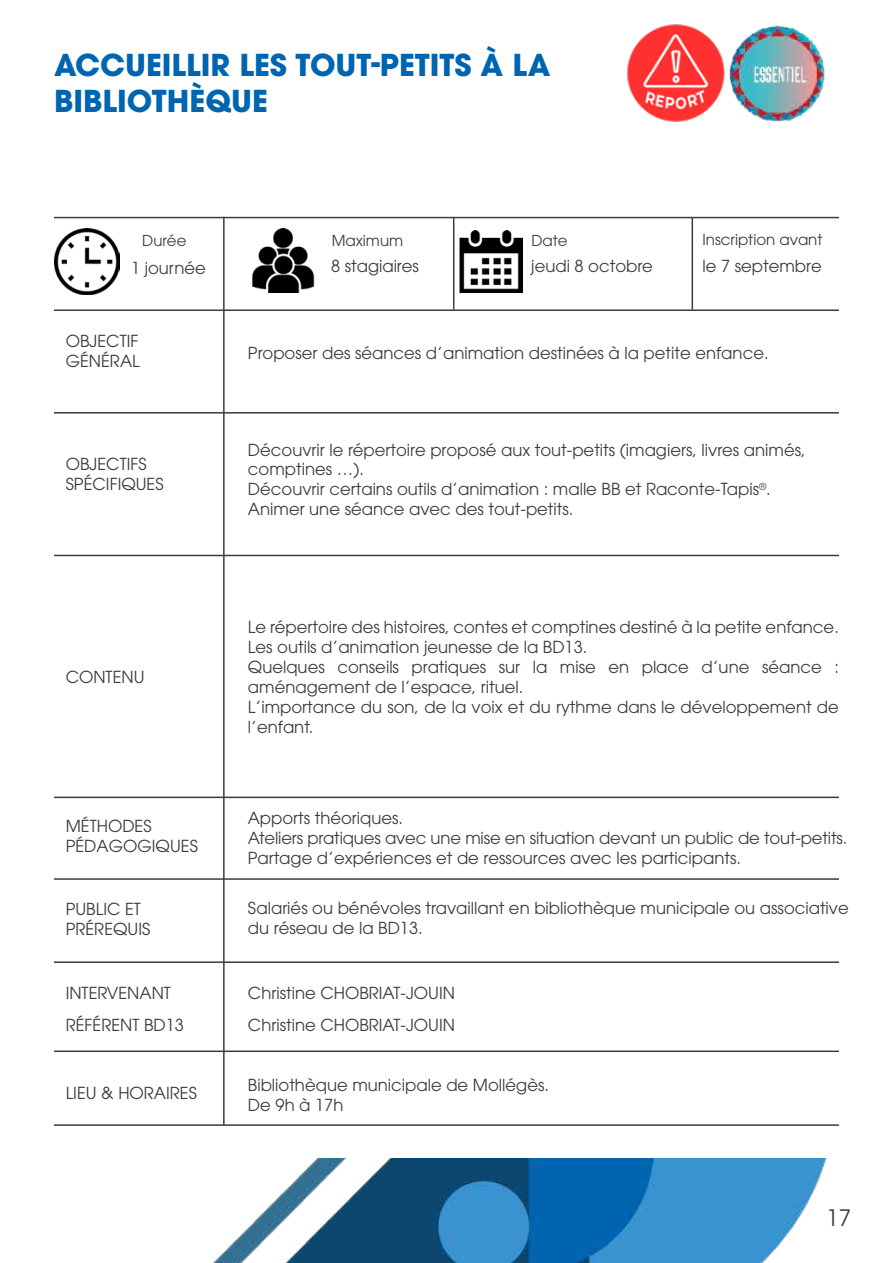
<style>
.page{position:relative;width:893px;height:1263px;background:#fff}
.page>*{position:absolute;margin:0;border:0;box-sizing:border-box;transform-origin:0 0}
.t1{font:700 30px/36px "ITC Avant Garde Pro";color:#0065b1}
.t2{font:22.5px "ITC Avant Garde Pro";color:#3c3c3b}
.t3{font:16.5px/19.8px "ITC Avant Garde Pro";color:#3c3c3b}
.t4{font:15px "ITC Avant Garde Pro";color:#3c3c3b}
</style>
<div class="page">
<hr style="left:54px;top:217px;width:785px;height:1px;background:#3c3c3b">
<hr style="left:54px;top:555px;width:785px;height:1px;background:#3c3c3b">
<hr style="left:54px;top:309px;width:785px;height:2px;background:#3c3c3b">
<hr style="left:54px;top:412px;width:785px;height:2px;background:#3c3c3b">
<hr style="left:54px;top:796px;width:785px;height:2px;background:#3c3c3b">
<hr style="left:54px;top:878px;width:785px;height:2px;background:#3c3c3b">
<hr style="left:54px;top:961px;width:785px;height:2px;background:#3c3c3b">
<hr style="left:54px;top:1050px;width:785px;height:2px;background:#3c3c3b">
<hr style="left:54px;top:1124px;width:785px;height:2px;background:#3c3c3b">
<hr style="left:223px;top:217px;width:2px;height:908px;background:#3c3c3b">
<hr style="left:692px;top:217px;width:1px;height:93px;background:#3c3c3b">
<hr style="left:453px;top:217px;width:1px;height:93px;background:#3c3c3b">
<img style="left:459px;top:230px;width:63px;height:63px">
<img style="left:54px;top:229px;width:66px;height:65px">
<img style="left:252px;top:228px;width:63px;height:64px">
<img style="left:213px;top:1158px;width:614px;height:105px">
<img style="left:627px;top:24px;width:98px;height:98px">
<img style="left:729px;top:25px;width:96px;height:97px">
<h1 class="t1" style="left:54px;top:47px;width:498px">ACCUEILLIR LES TOUT-PETITS À LA<br>BIBLIOTHÈQUE</h1>
<p class="t4" style="left:142px;top:231px;width:46px">Durée</p>
<p class="t4" style="left:332px;top:231px;width:73px">Maximum</p>
<p class="t4" style="left:531px;top:231px;width:38px">Date</p>
<p class="t4" style="left:702px;top:230px;width:122px">Inscription avant</p>
<p class="t3" style="left:131px;top:257px;width:76px">1 journée</p>
<p class="t3" style="left:331px;top:256px;width:89px">8 stagiaires</p>
<p class="t3" style="left:531px;top:256px;width:123px">jeudi 8 octobre</p>
<p class="t3" style="left:702px;top:256px;width:121px">le 7 septembre</p>
<p class="t3" style="left:66px;top:331px;width:76px">OBJECTIF<br>GÉNÉRAL</p>
<p class="t3" style="left:66px;top:454px;width:99px">OBJECTIFS<br>SPÉCIFIQUES</p>
<p class="t3" style="left:66px;top:667px;width:80px">CONTENU</p>
<p class="t3" style="left:66px;top:816px;width:134px">MÉTHODES<br>PÉDAGOGIQUES</p>
<p class="t3" style="left:66px;top:898px;width:86px">PUBLIC ET<br>PRÉREQUIS</p>
<p class="t3" style="left:66px;top:976px;width:120px;line-height:32.5px">INTERVENANT<br>RÉFÉRENT BD13</p>
<p class="t3" style="left:66px;top:1083px;width:133px">LIEU &amp; HORAIRES</p>
<p class="t3" style="left:248px;top:342px;width:522px">Proposer des séances d’animation destinées à la petite enfance.</p>
<p class="t3" style="left:248px;top:439px;width:559px">Découvrir le répertoire proposé aux tout-petits (imagiers, livres animés, comptines …).<br>Découvrir certains outils d’animation : malle BB et Raconte-Tapis<sup>®</sup>.<br>Animer une séance avec des tout-petits.</p>
<p class="t3" style="left:248px;top:617px;width:592px">Le répertoire des histoires, contes et comptines destiné à la petite enfance.<br>Les outils d’animation jeunesse de la BD13.<br>Quelques conseils pratiques sur la mise en place d’une séance : aménagement de l’espace, rituel.<br>L’importance du son, de la voix et du rythme dans le développement de l’enfant.</p>
<p class="t3" style="left:248px;top:808px;width:601px">Apports théoriques.<br>Ateliers pratiques avec une mise en situation devant un public de tout-petits.<br>Partage d’expériences et de ressources avec les participants.</p>
<p class="t3" style="left:248px;top:897px;width:602px">Salariés ou bénévoles travaillant en bibliothèque municipale ou associative du réseau de la BD13.</p>
<p class="t3" style="left:248px;top:976px;width:209px;line-height:32.5px">Christine CHOBRIAT-JOUIN<br>Christine CHOBRIAT-JOUIN</p>
<p class="t3" style="left:248px;top:1075px;width:303px">Bibliothèque municipale de Mollégès.<br>De 9h à 17h</p>
<h2 class="t2" style="left:826px;top:1203px;width:26px">17</h2>
</div>
